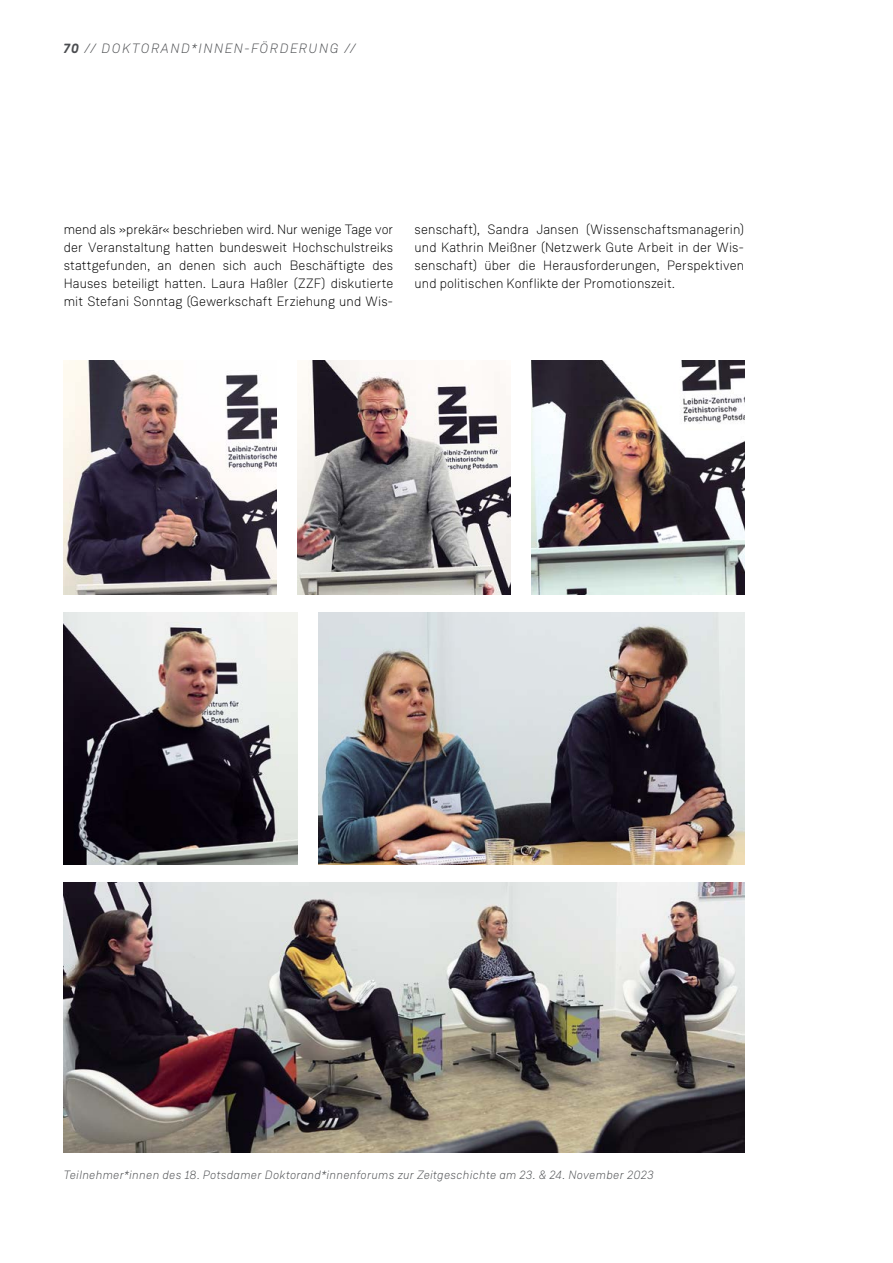
<style>
.page{position:relative;width:893px;height:1263px;background:#fff}
.page>*{position:absolute;margin:0;border:0;box-sizing:border-box;transform-origin:0 0}
.t1{font:300 13.5px/18px "Weissenhof Grotesk";letter-spacing:.01em;color:#000;text-align:justify}
.t2{font:italic 300 13.5px "Weissenhof Grotesk";letter-spacing:.12em;color:#4b4d50}
.t3{font:italic 300 12px "Weissenhof Grotesk";letter-spacing:.03em;color:#4b4d50}
.s1{font-weight:700}
</style>
<div class="page">
<img style="left:64px;top:360px;width:212px;height:234px">
<img style="left:319px;top:612px;width:425px;height:252px">
<img style="left:64px;top:612px;width:234px;height:252px">
<img style="left:531px;top:360px;width:213px;height:234px">
<img style="left:298px;top:360px;width:212px;height:234px">
<img style="left:64px;top:882px;width:680px;height:270px">
<p class="t2" style="left:64px;top:40px;width:294px"><span class="s1">70</span> // DOKTORAND*INNEN-FÖRDERUNG //</p>
<p class="t1" style="left:64px;top:220px;width:331px">mend als »prekär« beschrieben wird. Nur wenige Tage vor der Veranstaltung hatten bundesweit Hochschulstreiks stattgefunden, an denen sich auch Beschäftigte des Hauses beteiligt hatten. Laura Haßler (ZZF) diskutierte mit Stefani Sonntag (Gewerkschaft Erziehung und Wis-</p>
<p class="t1" style="left:415px;top:220px;width:331px">senschaft), Sandra Jansen (Wissenschaftsmanagerin) und Kathrin Meißner (Netzwerk Gute Arbeit in der Wis&shy;senschaft) über die Herausforderungen, Perspektiven und politischen Konflikte der Promotionszeit.</p>
<p class="t3" style="left:64px;top:1168px;width:592px">Teilnehmer*innen des 18. Potsdamer Doktorand*innenforums zur Zeitgeschichte am 23. &amp; 24. November 2023</p>
</div>
